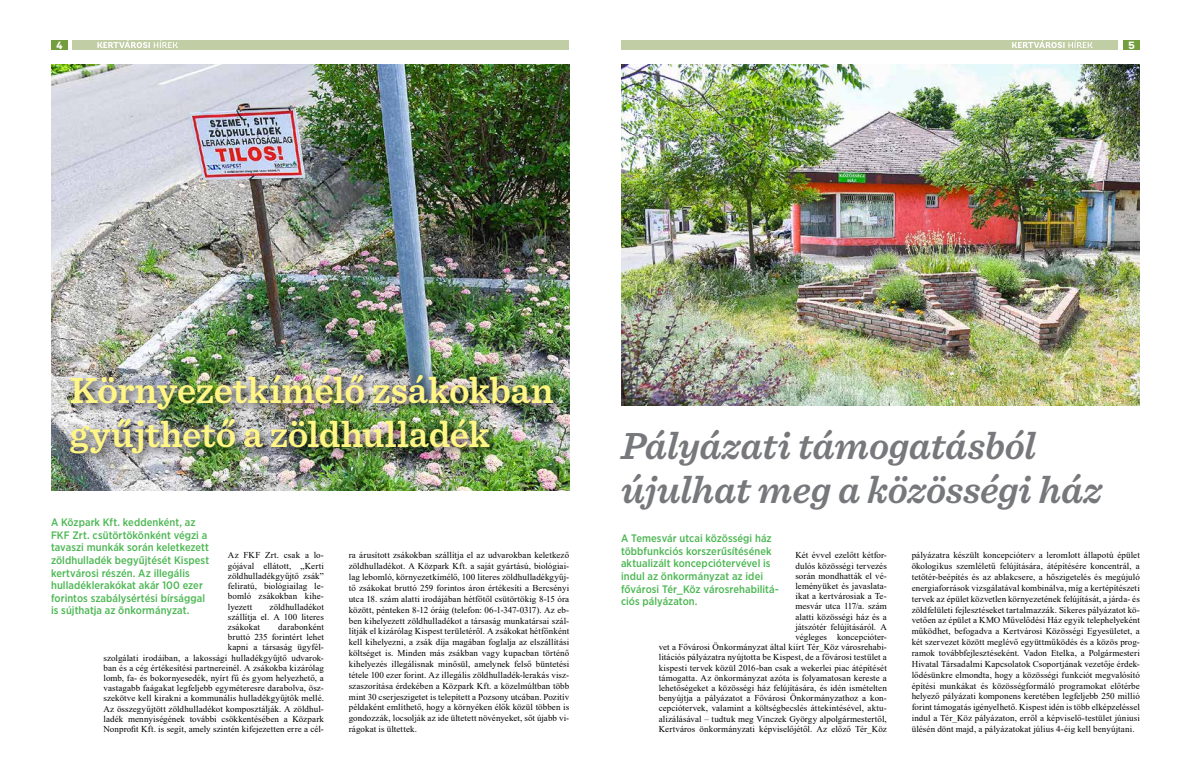
<style>
.page{position:relative;width:1191px;height:772px;background:#fff}
.page>*{position:absolute;margin:0;border:0;box-sizing:border-box;transform-origin:0 0}
.t1{font:italic 600 39.4px/44px "Sentinel";letter-spacing:-.01em;color:#77787b}
.t2{font:600 38px/44px "Sentinel";letter-spacing:-.005em;color:#fff685}
.t3{font:500 10.8px/12.6px "Gotham Narrow";letter-spacing:.005em;color:#4bb752}
.t4{font:800 10.5px "Andes";color:#fff}
.t5{font:9px/10.2px "Times New Roman";letter-spacing:.01em;color:#000;text-align:justify}
</style>
<div class="page">
<div style="left:51px;top:40px;width:17px;height:10px;background:#749d3e"></div>
<div style="left:1123px;top:40px;width:16px;height:10px;background:#749d3e"></div>
<img style="left:621px;top:65px;width:519px;height:340px">
<div style="left:72px;top:40px;width:497px;height:10px;background:#c1cda4"></div>
<div style="left:621px;top:40px;width:496px;height:10px;background:#c1cda4"></div>
<img style="left:51px;top:65px;width:518px;height:425px">
<div style="left:66px;top:370px;width:498px;height:94px;background:#000;opacity:.71"></div>
<svg style="left:97px;top:40px;width:81px;height:8px"></svg>
<svg style="left:1012px;top:40px;width:80px;height:8px"></svg>
<p class="t4" style="left:56px;top:38px;width:8px">4</p>
<p class="t4" style="left:1128px;top:38px;width:8px">5</p>
<h2 class="t2" style="left:70px;top:366px;width:485px">Környezetkímélő zsákokban gyűjthető a zöldhulladék</h2>
<p class="t3" style="left:51px;top:515px;width:160px">A Közpark Kft. keddenként, az FKF Zrt. csütörtökönként végzi a tavaszi munkák során keletkezett zöldhulladék begyűjtését Kispest kertvárosi részén. Az illegális hulladéklerakókat akár 100 ezer forintos szabálysértési bírsággal is sújthatja az önkormányzat.</p>
<p class="t5" style="left:228px;top:549px;width:97px">Az FKF Zrt. csak a lo&shy;gójával ellátott, „Kerti zöldhulladékgyűjtő zsák” feliratú, biológiailag le&shy;bomló zsákokban kihe&shy;lyezett</p>
<p class="t5" style="left:228px;top:600px;width:97px;text-indent:42px">zöldhulladékot szállítja el. A 100 literes zsákokat</p>
<p class="t5" style="left:104px;top:621px;width:222px;text-align:right">darabonként<br>bruttó 235 forintért lehet<br>kapni a társaság ügyfél-<br>szolgálati irodáiban, a lakossági hulladékgyűjtő udvarok&shy;ban és a cég értékesítési partnereinél. A zsákokba kizárólag lomb, fa- és bokornyesedék, nyírt fű és gyom helyezhető, a vastagabb faágakat legfeljebb egyméteresre darabolva, ös - szekötve kell kirakni a kommunális hulladékgyűjtők mellé.<br>Az összegyűjtött zöldhulladékot komposztálják. A zöldhul&shy;ladék mennyiségének további csökkentésében a Közpark Nonprofit Kft. is segít, amely szintén kifejezetten erre a cél-</p>
<p class="t5" style="left:349px;top:549px;width:222px;line-height:10.8px">ra árusított zsákokban szállítja el az udvarokban keletkező zöldhulladékot. A Közpark Kft. a saját gyártású, biológiai&shy;lag lebomló, környezetkímélő, 100 literes zöldhulladékgyűj&shy;tő zsákokat bruttó 259 forintos áron értékesíti a Bercsényi utca 18. szám alatti irodájában hétfőtől csütörtökig 8-15 óra között, pénteken 8-12 óráig (telefon: 06-1-347-0317). Az eb&shy;ben kihelyezett zöldhulladékot a társaság munkatársai szál&shy;lítják el kizárólag Kispest területéről. A zsákokat hétfőnként kell kihelyezni, a zsák díja magában foglalja az elszállítási költséget is. Minden más zsákban vagy kupacban történő kihelyezés illegálisnak minősül, amelynek felső büntetési tétele 100 ezer forint. Az illegális zöldhulladék-lerakás vis - szaszorítása érdekében a Közpark Kft. a közelmúltban több mint 30 cserjeszigetet is telepített a Pozsony utcában. Pozitív példaként említhető, hogy a környéken élők közül többen is gondozzák, locsolják az ide ültetett növényeket, sőt újabb vi&shy;rágokat is ültettek.</p>
<h1 class="t1" style="left:621px;top:421px;width:482px">Pályázati támogatásból újulhat meg a közösségi ház</h1>
<p class="t3" style="left:621px;top:531px;width:159px">A Temesvár utcai közösségi ház többfunkciós korszerűsítésének aktualizált koncepciótervével is indul az önkormányzat az idei fővárosi Tér_Köz városrehabilitá&shy;ciós pályázaton.</p>
<p class="t5" style="left:658px;top:549px;width:230px;text-align:right">Két évvel ezelőtt kétfor-<br>dulós közösségi tervezés<br>során mondhatták el vé-<br>leményüket és javaslata-<br>ikat a kertvárosiak a Te-<br>mesvár utca 117/a. szám<br>alatti közösségi ház és a<br>játszótér felújításáról. A<br>végleges koncepcióter-<br>vet a Fővárosi Önkormányzat által kiírt Tér_Köz városrehabi&shy;litációs pályázatra nyújtotta be Kispest, de a fővárosi testület a kispesti tervek közül 2016-ban csak a wekerlei piac átépítését támogatta. Az önkormányzat azóta is folyamatosan kereste a lehetőségeket a közösségi ház felújítására, és idén ismételten benyújtja a pályázatot a Fővárosi Önkormányzathoz a kon&shy;cepciótervek, valamint a költségbecslés áttekintésével, aktu&shy;alizálásával – tudtuk meg Vinczek György alpolgármestertől, Kertváros önkormányzati képviselőjétől. Az előző Tér_Köz</p>
<p class="t5" style="left:911px;top:549px;width:230px;line-height:10.8px">pályázatra készült koncepcióterv a leromlott állapotú épület ökologikus szemléletű felújítására, átépítésére koncentrál, a tetőtér-beépítés és az ablakcsere, a hőszigetelés és megújuló energiaforrások vizsgálatával kombinálva, míg a kertépítészeti tervek az épület közvetlen környezetének felújítását, a járda- és zöldfelületi fejlesztéseket tartalmazzák. Sikeres pályázatot kö&shy;vetően az épület a KMO Művelődési Ház egyik telephelyeként működhet, befogadva a Kertvárosi Közösségi Egyesületet, a két szervezet között meglévő együttműködés és a közös prog&shy;ramok továbbfejlesztéseként. Vadon Etelka, a Polgármesteri Hivatal Társadalmi Kapcsolatok Csoportjának vezetője érdek&shy;lődésünkre elmondta, hogy a közösségi funkciót megvalósító építési munkákat és közösségformáló programokat előtérbe helyező pályázati komponens keretében legfeljebb 250 millió forint támogatás igényelhető. Kispest idén is több elképzeléssel indul a Tér_Köz pályázaton, erről a képviselő-testület júniusi ülésén dönt majd, a pályázatokat július 4-éig kell benyújtani.</p>
</div>
